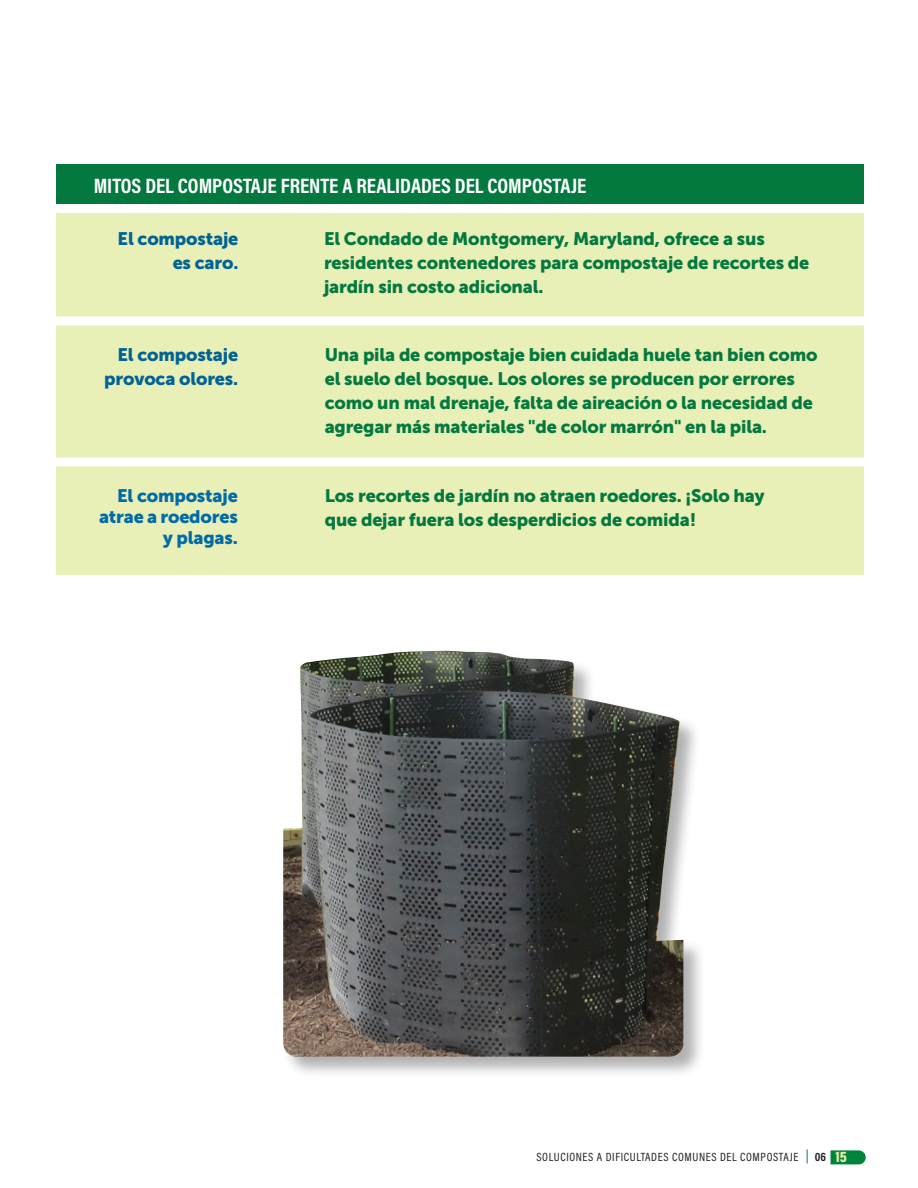
<style>
.page{position:relative;width:918px;height:1188px;background:#fff}
.page>*{position:absolute;margin:0;border:0;box-sizing:border-box;transform-origin:0 0}
.t1{font:700 21px "Acumin Pro Cond";color:#fff}
.t2{font:18px/24px "Museo Sans 900";letter-spacing:-.01em;color:#04793f}
.t3{font:18px/24px "Museo Sans 900";letter-spacing:-.01em;color:#016395;text-align:right}
.t4{font:18px/21px "Museo Sans 900";letter-spacing:-.01em;color:#006ba6;text-align:right}
.t5{font:12px "Acumin Pro Cond";letter-spacing:.05em;color:#231f20}
.t6{font:700 12px "Acumin Pro Cond";color:#231f20}
.s1{font-weight:900;font-size:15px;color:#e3eba6}
</style>
<div class="page">
<svg style="left:831px;top:1150px;width:35px;height:14px"></svg>
<svg style="left:807px;top:1149px;width:1px;height:14px"></svg>
<div style="left:56px;top:165px;width:807px;height:39px;background:#04793f"></div>
<div style="left:56px;top:213px;width:807px;height:362px;background:#e8efb7"></div>
<div style="left:49px;top:316px;width:823px;height:9px;background:#fff"></div>
<div style="left:49px;top:457px;width:823px;height:9px;background:#fff"></div>
<div style="left:282px;top:650px;width:424px;height:428px;background:#231f20;opacity:.35"></div>
<img style="left:283px;top:651px;width:400px;height:406px">
<p class="t1" style="left:94px;top:172px;width:494px">MITOS DEL COMPOSTAJE FRENTE A REALIDADES DEL COMPOSTAJE</p>
<p class="t3" style="left:118px;top:227px;width:122px">El compostaje es caro.</p>
<p class="t3" style="left:104px;top:343px;width:135px">El compostaje provoca olores.</p>
<p class="t4" style="left:99px;top:485px;width:140px">El compostaje atrae a roedores y plagas.</p>
<p class="t2" style="left:324px;top:227px;width:487px">El Condado de Montgomery, Maryland, ofrece a sus residentes contenedores para compostaje de recortes de jardín sin costo adicional.</p>
<p class="t2" style="left:325px;top:343px;width:494px">Una pila de compostaje bien cuidada huele tan bien como el suelo del bosque. Los olores se producen por errores como un mal drenaje, falta de aireación o la necesidad de agregar más materiales "de color marrón" en la pila.</p>
<p class="t2" style="left:325px;top:483px;width:441px">Los recortes de jardín no atraen roedores. ¡Solo hay que dejar fuera los desperdicios de comida!</p>
<p class="t5" style="left:537px;top:1149px;width:263px">SOLUCIONES A DIFICULTADES COMUNES DEL COMPOSTAJE</p>
<p class="t6" style="left:815px;top:1149px;width:34px">06 <span class="s1">15</span></p>
</div>
